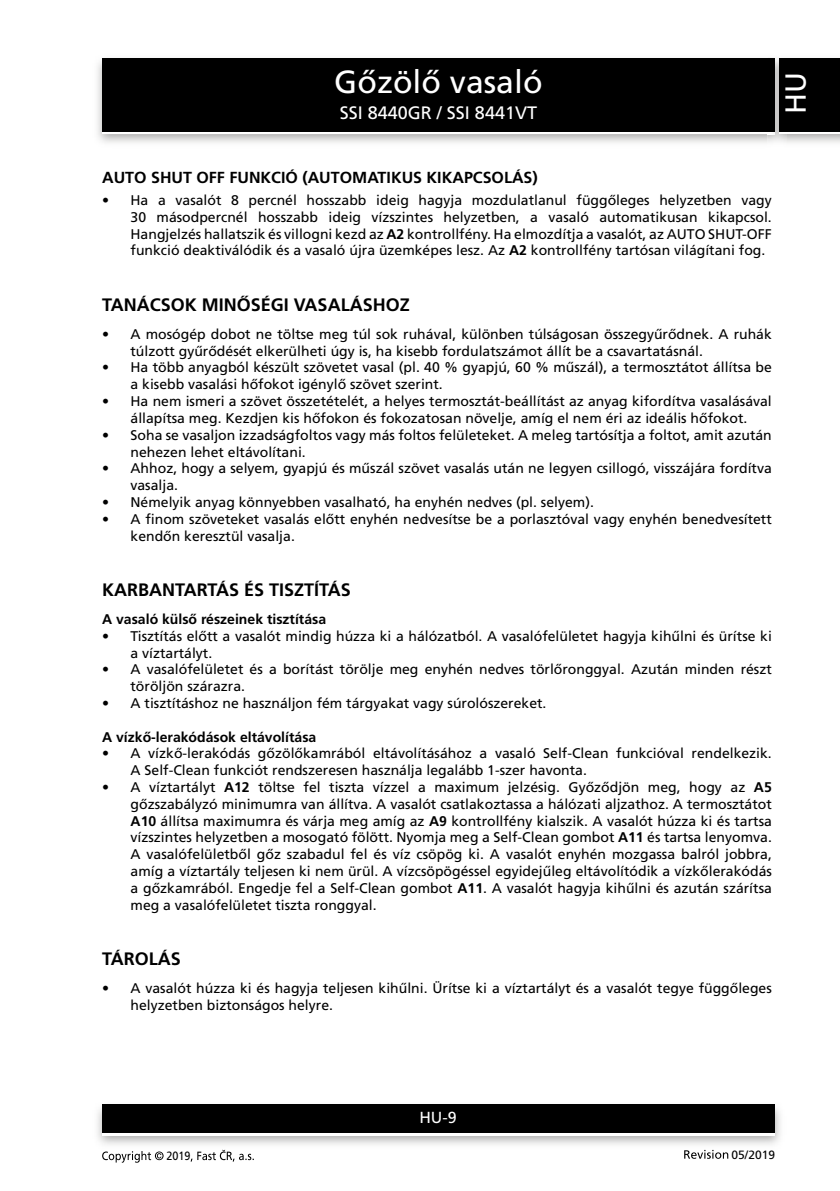
<style>
.page{position:relative;width:840px;height:1191px;background:#fff}
.page>*{position:absolute;margin:0;border:0;box-sizing:border-box;transform-origin:0 0}
.t1{font:32px "Frutiger CE";color:#fff}
.t2{font:29px "Frutiger CE";color:#fff}
.t3{font:700 18px "Frutiger CE";color:#000}
.t4{font:18px "Frutiger CE";color:#fff}
.t5{font:700 16px "Frutiger CE";color:#000}
.t6{font:16px "Frutiger CE";color:#fff}
.t7{font:14px/16.8px "Frutiger CE";color:#000}
.t8{font:700 14px "Frutiger CE";color:#000}
.t9{font:12px "Frutiger CE";color:#000}
.t10{font:12px "Frutiger CE";color:#000;scale:.9 1}
.s1{font-weight:700}
</style>
<div class="page">
<div style="left:102px;top:61px;width:672px;height:73px;background:linear-gradient(to right,#000,#000)"></div>
<div style="left:102px;top:58px;width:672px;height:73px;background:#000"></div>
<img style="left:97px;top:1104px;width:684px;height:41px">
<div style="left:102px;top:1107px;width:672px;height:28px;background:linear-gradient(to right,#fff,#fff)"></div>
<div style="left:102px;top:1104px;width:672px;height:28px;background:#000"></div>
<img style="left:767px;top:56px;width:18px;height:89px">
<svg style="left:767px;top:131px;width:7px;height:3px"></svg>
<img style="left:767px;top:58px;width:7px;height:3px">
<img style="left:767px;top:61px;width:7px;height:70px">
<div style="left:778px;top:61px;width:61px;height:73px;background:linear-gradient(to right,#000,#000)"></div>
<div style="left:778px;top:58px;width:61px;height:73px;background:#000"></div>
<svg style="left:684px;top:1149px;width:43px;height:9px"></svg>
<svg style="left:102px;top:1151px;width:61px;height:11px"></svg>
<svg style="left:190px;top:1149px;width:64px;height:12px"></svg>
<h1 class="t1" style="left:334px;top:64px;width:210px">Gőzölő vasaló</h1>
<p class="t4" style="left:339px;top:102px;width:199px">SSI 8440GR / SSI 8441VT</p>
<h2 class="t2" style="left:778px;top:114px;width:43px;rotate:-90deg">HU</h2>
<p class="t5" style="left:102px;top:168px;width:437px">AUTO SHUT OFF FUNKCIÓ (AUTOMATIKUS KIKAPCSOLÁS)</p>
<p class="t7" style="left:130px;top:192px;width:642px;text-indent:-28px">• Ha a vasalót 8 percnél hosszabb ideig hagyja mozdulatlanul függőleges helyzetben vagy 30 másodpercnél hosszabb ideig vízszintes helyzetben, a vasaló automatikusan kikapcsol.<br>Hangjelzés hallatszik és villogni kezd az <span class="s1">A2</span> kontrollfény. Ha elmozdítja a vasalót, az AUTO SHUT-OFF funkció deaktiválódik és a vasaló újra üzemképes lesz. Az <span class="s1">A2</span> kontrollfény tartósan világítani fog.</p>
<p class="t3" style="left:102px;top:294px;width:309px">TANÁCSOK MINŐSÉGI VASALÁSHOZ</p>
<p class="t7" style="left:130px;top:325px;width:642px;text-indent:-28px">• A mosógép dobot ne töltse meg túl sok ruhával, különben túlságosan összegyűrődnek. A ruhák túlzott gyűrődését elkerülheti úgy is, ha kisebb fordulatszámot állít be a csavartatásnál.</p>
<p class="t7" style="left:130px;top:359px;width:642px;text-indent:-28px">• Ha több anyagból készült szövetet vasal (pl. 40 % gyapjú, 60 % műszál), a termosztátot állítsa be a kisebb vasalási hőfokot igénylő szövet szerint.</p>
<p class="t7" style="left:102px;top:393px;width:670px;text-align:center">• Ha nem ismeri a szövet összetételét, a helyes termosztát-beállítást az anyag kifordítva vasalásával állapítsa meg. Kezdjen kis hőfokon és fokozatosan növelje, amíg el nem éri az ideális hőfokot.</p>
<p class="t7" style="left:130px;top:426px;width:642px;text-indent:-28px">• Soha se vasaljon izzadságfoltos vagy más foltos felületeket. A meleg tartósítja a foltot, amit azután nehezen lehet eltávolítani.</p>
<p class="t7" style="left:130px;top:460px;width:642px;text-indent:-28px">• Ahhoz, hogy a selyem, gyapjú és műszál szövet vasalás után ne legyen csillogó, visszájára fordítva vasalja.</p>
<p class="t7" style="left:102px;top:493px;width:490px">• Némelyik anyag könnyebben vasalható, ha enyhén nedves (pl. selyem).</p>
<p class="t7" style="left:130px;top:510px;width:642px;text-indent:-28px">• A finom szöveteket vasalás előtt enyhén nedvesítse be a porlasztóval vagy enyhén benedvesített kendőn keresztül vasalja.</p>
<p class="t3" style="left:102px;top:579px;width:250px">KARBANTARTÁS ÉS TISZTÍTÁS</p>
<p class="t8" style="left:102px;top:611px;width:225px">A vasaló külső részeinek tisztítása</p>
<p class="t7" style="left:130px;top:627px;width:642px;text-indent:-28px">• Tisztítás előtt a vasalót mindig húzza ki a hálózatból. A vasalófelületet hagyja kihűlni és ürítse ki a víztartályt.</p>
<p class="t7" style="left:130px;top:661px;width:642px;text-indent:-28px">• A vasalófelületet és a borítást törölje meg enyhén nedves törlőronggyal. Azután minden részt töröljön szárazra.</p>
<p class="t7" style="left:102px;top:694px;width:443px">• A tisztításhoz ne használjon fém tárgyakat vagy súrolószereket.</p>
<p class="t8" style="left:102px;top:728px;width:215px">A vízkő-lerakódások eltávolítása</p>
<p class="t7" style="left:130px;top:745px;width:640px;text-indent:-28px">• A vízkő-lerakódás gőzölőkamrából eltávolításához a vasaló Self-Clean funkcióval rendelkezik.<br>A Self-Clean funkciót rendszeresen használja legalább 1-szer havonta.</p>
<p class="t7" style="left:130px;top:778px;width:642px;text-indent:-28px">• A víztartályt <span class="s1">A12</span> töltse fel tiszta vízzel a maximum jelzésig. Győződjön meg, hogy az <span class="s1">A5 </span>gőzszabályzó minimumra van állítva. A vasalót csatlakoztassa a hálózati aljzathoz. A termosztátot <span class="s1">A10</span> állítsa maximumra és várja meg amíg az <span class="s1">A9</span> kontrollfény kialszik. A vasalót húzza ki és tartsa vízszintes helyzetben a mosogató fölött. Nyomja meg a Self-Clean gombot <span class="s1">A11</span> és tartsa lenyomva.<br>A vasalófelületből gőz szabadul fel és víz csöpög ki. A vasalót enyhén mozgassa balról jobbra, amíg a víztartály teljesen ki nem ürül. A vízcsöpögéssel egyidejűleg eltávolítódik a vízkőlerakódás a gőzkamrából. Engedje fel a Self-Clean gombot <span class="s1">A11</span>. A vasalót hagyja kihűlni és azután szárítsa meg a vasalófelületet tiszta ronggyal.</p>
<p class="t3" style="left:102px;top:948px;width:80px">TÁROLÁS</p>
<p class="t7" style="left:130px;top:979px;width:642px;text-indent:-28px">• A vasalót húzza ki és hagyja teljesen kihűlni. Ürítse ki a víztartályt és a vasalót tegye függőleges helyzetben biztonságos helyre.</p>
<p class="t6" style="left:419px;top:1108px;width:39px">HU-9</p>
<p class="t10" style="left:166px;top:1149px;width:28px">2019</p>
<p class="t9" style="left:731px;top:1147px;width:45px">05/2019</p>
</div>
